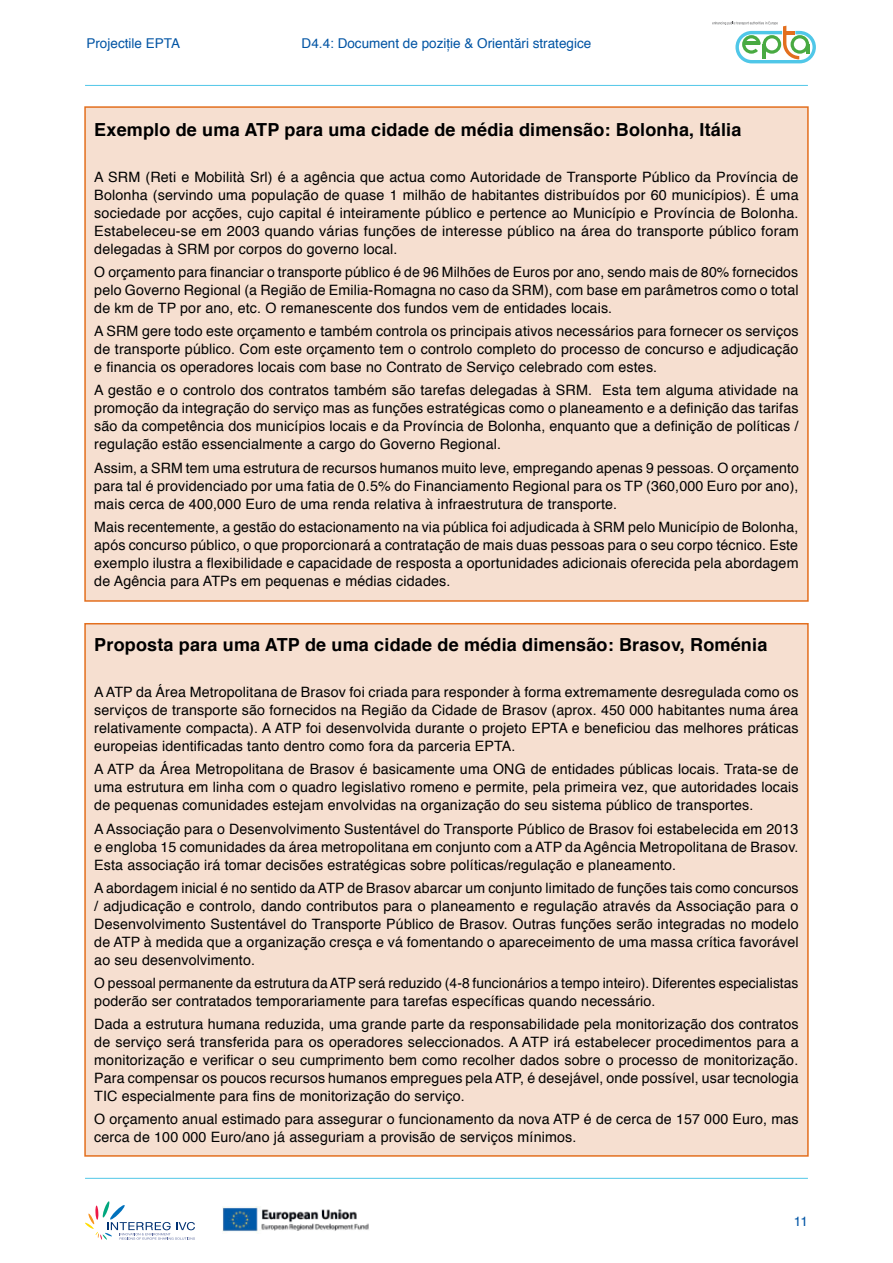
<style>
.page{position:relative;width:893px;height:1263px;background:#fff}
.page>*{position:absolute;margin:0;border:0;box-sizing:border-box;transform-origin:0 0}
.t1{font:700 18px "Helvetica";letter-spacing:.01em;color:#000}
.t2{font:14.25px/18px "Helvetica";letter-spacing:.01em;color:#000;text-align:justify}
.t3{font:13.5px "Helvetica";color:#0054a4}
</style>
<div class="page">
<svg style="left:85px;top:1201px;width:110px;height:39px"></svg>
<img style="left:223px;top:1206px;width:146px;height:27px">
<hr style="left:85px;top:85px;width:723px;height:1px;background:#50c7e8">
<hr style="left:85px;top:1178px;width:723px;height:1px;background:#50c7e8">
<svg style="left:712px;top:22px;width:104px;height:41px"></svg>
<div style="left:85px;top:107px;width:723px;height:494px;background:#f6dfd0"></div>
<div style="left:84px;top:106px;width:725px;height:496px;border:2px solid #e36f1e"></div>
<div style="left:85px;top:624px;width:723px;height:532px;background:#f6dfd0"></div>
<p class="t3" style="left:86px;top:32px;width:95px">Projectile EPTA</p>
<p class="t3" style="left:302px;top:32px;width:291px">D4.4: Document de poziție &amp; Orientări strategice</p>
<p class="t1" style="left:94px;top:115px;width:649px">Exemplo de uma ATP para uma cidade de média dimensão: Bolonha, Itália</p>
<p class="t2" style="left:94px;top:169px;width:706px">A SRM (Reti e Mobilità Srl) é a agência que actua como Autoridade de Transporte Público da Província de Bolonha (servindo uma população de quase 1 milhão de habitantes distribuídos por 60 municípios). É uma sociedade por acções, cujo capital é inteiramente público e pertence ao Município e Província de Bolonha.<br>Estabeleceu-se em 2003 quando várias funções de interesse público na área do transporte público foram delegadas à SRM por corpos do governo local.</p>
<p class="t2" style="left:94px;top:264px;width:706px">O orçamento para financiar o transporte público é de 96 Milhões de Euros por ano, sendo mais de 80% fornecidos pelo Governo Regional (a Região de Emilia-Romagna no caso da SRM), com base em parâmetros como o total de km de TP por ano, etc. O remanescente dos fundos vem de entidades locais.</p>
<p class="t2" style="left:94px;top:323px;width:706px">A SRM gere todo este orçamento e também controla os principais ativos necessários para fornecer os serviços de transporte público. Com este orçamento tem o controlo completo do processo de concurso e adjudicação e financia os operadores locais com base no Contrato de Serviço celebrado com estes.</p>
<p class="t2" style="left:94px;top:382px;width:706px">A gestão e o controlo dos contratos também são tarefas delegadas à SRM. Esta tem alguma atividade na promoção da integração do serviço mas as funções estratégicas como o planeamento e a definição das tarifas são da competência dos municípios locais e da Província de Bolonha, enquanto que a definição de políticas / regulação estão essencialmente a cargo do Governo Regional.</p>
<p class="t2" style="left:94px;top:459px;width:706px">Assim, a SRM tem uma estrutura de recursos humanos muito leve, empregando apenas 9 pessoas. O orçamento para tal é providenciado por uma fatia de 0.5% do Financiamento Regional para os TP (360,000 Euro por ano), mais cerca de 400,000 Euro de uma renda relativa à infraestrutura de transporte.</p>
<p class="t2" style="left:94px;top:518px;width:706px">Mais recentemente, a gestão do estacionamento na via pública foi adjudicada à SRM pelo Município de Bolonha, após concurso público, o que proporcionará a contratação de mais duas pessoas para o seu corpo técnico. Este exemplo ilustra a flexibilidade e capacidade de resposta a oportunidades adicionais oferecida pela abordagem de Agência para ATPs em pequenas e médias cidades.</p>
<p class="t1" style="left:94px;top:630px;width:674px">Proposta para uma ATP de uma cidade de média dimensão: Brasov, Roménia</p>
<p class="t2" style="left:94px;top:684px;width:706px">A ATP da Área Metropolitana de Brasov foi criada para responder à forma extremamente desregulada como os serviços de transporte são fornecidos na Região da Cidade de Brasov (aprox. 450 000 habitantes numa área relativamente compacta). A ATP foi desenvolvida durante o projeto EPTA e beneficiou das melhores práticas europeias identificadas tanto dentro como fora da parceria EPTA.</p>
<p class="t2" style="left:94px;top:761px;width:706px">A ATP da Área Metropolitana de Brasov é basicamente uma ONG de entidades públicas locais. Trata-se de uma estrutura em linha com o quadro legislativo romeno e permite, pela primeira vez, que autoridades locais de pequenas comunidades estejam envolvidas na organização do seu sistema público de transportes.</p>
<p class="t2" style="left:94px;top:820px;width:706px">A Associação para o Desenvolvimento Sustentável do Transporte Público de Brasov foi estabelecida em 2013 e engloba 15 comunidades da área metropolitana em conjunto com a ATP da Agência Metropolitana de Brasov.<br>Esta associação irá tomar decisões estratégicas sobre políticas/regulação e planeamento.</p>
<p class="t2" style="left:94px;top:879px;width:706px">A abordagem inicial é no sentido da ATP de Brasov abarcar um conjunto limitado de funções tais como concursos / adjudicação e controlo, dando contributos para o planeamento e regulação através da Associação para o Desenvolvimento Sustentável do Transporte Público de Brasov. Outras funções serão integradas no modelo de ATP à medida que a organização cresça e vá fomentando o apareceimento de uma massa crítica favorável ao seu desenvolvimento.</p>
<p class="t2" style="left:94px;top:974px;width:706px">O pessoal permanente da estrutura da ATP será reduzido (4-8 funcionários a tempo inteiro). Diferentes especialistas poderão ser contratados temporariamente para tarefas específicas quando necessário.</p>
<p class="t2" style="left:94px;top:1015px;width:706px">Dada a estrutura humana reduzida, uma grande parte da responsabilidade pela monitorização dos contratos de serviço será transferida para os operadores seleccionados. A ATP irá estabelecer procedimentos para a monitorização e verificar o seu cumprimento bem como recolher dados sobre o processo de monitorização.<br>Para compensar os poucos recursos humanos empregues pela ATP, é desejável, onde possível, usar tecnologia TIC especialmente para fins de monitorização do serviço.</p>
<p class="t2" style="left:94px;top:1110px;width:706px">O orçamento anual estimado para assegurar o funcionamento da nova ATP é de cerca de 157 000 Euro, mas cerca de 100 000 Euro/ano já asseguriam a provisão de serviços mínimos.</p>
<p class="t3" style="left:794px;top:1210px;width:16px">11</p>
</div>
